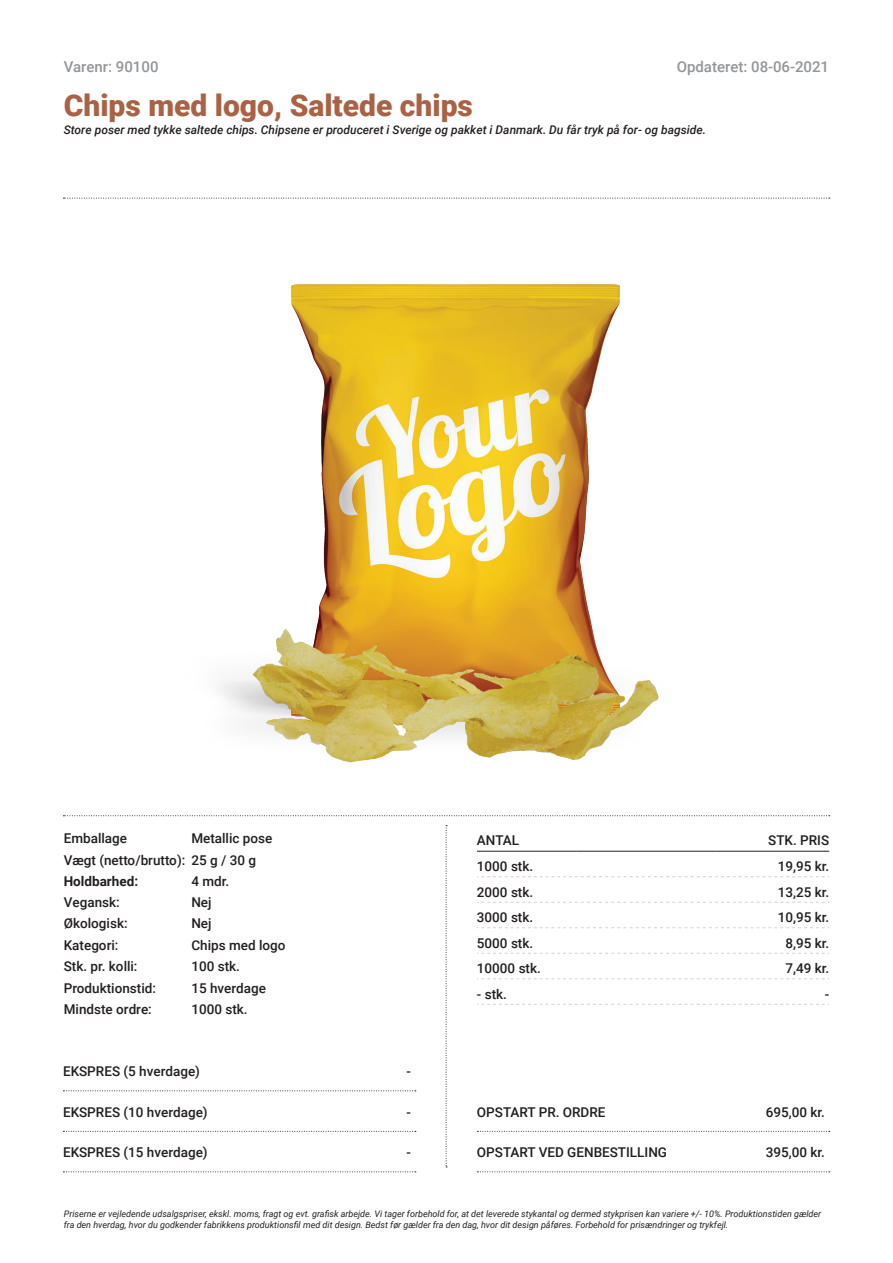
<style>
.page{position:relative;width:893px;height:1263px;background:#fff}
.page>*{position:absolute;margin:0;border:0;box-sizing:border-box;transform-origin:0 0}
.t1{font:900 30px "Roboto";color:#aa6245}
.t2{font:500 15px "Roboto";color:#939598}
.t3{font:500 13.5px/21.3px "Roboto";color:#231f20}
.t4{font:700 13.5px "Roboto";color:#231f20}
.t5{font:italic 500 12px "Roboto";color:#231f20}
.t6{font:italic 9px/10.8px "Roboto";color:#231f20}
</style>
<div class="page">
<hr style="left:477px;top:851px;width:99px;height:1px;background:#231f20">
<hr style="left:576px;top:851px;width:140px;height:1px;background:#231f20">
<hr style="left:716px;top:851px;width:113px;height:1px;background:#231f20">
<svg style="left:477px;top:1004px;width:352px;height:1px"></svg>
<svg style="left:477px;top:876px;width:352px;height:1px"></svg>
<svg style="left:477px;top:902px;width:352px;height:1px"></svg>
<svg style="left:477px;top:927px;width:352px;height:1px"></svg>
<svg style="left:477px;top:953px;width:352px;height:1px"></svg>
<svg style="left:477px;top:978px;width:352px;height:1px"></svg>
<img style="left:218px;top:284px;width:441px;height:479px">
<svg style="left:446px;top:825px;width:1px;height:342px"></svg>
<svg style="left:63px;top:815px;width:767px;height:1px"></svg>
<svg style="left:63px;top:198px;width:767px;height:1px"></svg>
<svg style="left:477px;top:1131px;width:353px;height:1px"></svg>
<svg style="left:477px;top:1171px;width:353px;height:1px"></svg>
<svg style="left:63px;top:1090px;width:353px;height:1px"></svg>
<svg style="left:63px;top:1131px;width:353px;height:1px"></svg>
<svg style="left:63px;top:1171px;width:353px;height:1px"></svg>
<p class="t2" style="left:677px;top:56px;width:154px">Opdateret: 08-06-2021</p>
<p class="t2" style="left:64px;top:56px;width:96px">Varenr: 90100</p>
<h1 class="t1" style="left:64px;top:85px;width:411px">Chips med logo, Saltede chips</h1>
<p class="t5" style="left:64px;top:122px;width:644px">Store poser med tykke saltede chips. Chipsene er produceret i Sverige og pakket i Danmark. Du får tryk på for- og bagside.</p>
<p class="t3" style="left:64px;top:827px;width:210px;text-indent:128px">Metallic pose<br>Vægt (netto/brutto): 25 g / 30 g</p>
<p class="t4" style="left:64px;top:872px;width:76px">Holdbarhed:</p>
<p class="t3" style="left:191px;top:870px;width:39px">4 mdr.</p>
<p class="t3" style="left:64px;top:891px;width:58px">Vegansk:</p>
<p class="t3" style="left:191px;top:891px;width:22px">Nej</p>
<p class="t3" style="left:64px;top:912px;width:65px">Økologisk:</p>
<p class="t3" style="left:191px;top:912px;width:22px">Nej</p>
<p class="t3" style="left:64px;top:934px;width:56px">Kategori:</p>
<p class="t3" style="left:191px;top:934px;width:96px">Chips med logo</p>
<p class="t3" style="left:64px;top:955px;width:75px">Stk. pr. kolli:</p>
<p class="t3" style="left:191px;top:955px;width:50px">100 stk.</p>
<p class="t3" style="left:64px;top:977px;width:94px">Produktionstid:</p>
<p class="t3" style="left:191px;top:977px;width:76px">15 hverdage</p>
<p class="t3" style="left:64px;top:998px;width:90px">Mindste ordre:</p>
<p class="t3" style="left:191px;top:998px;width:58px">1000 stk.</p>
<p class="t3" style="left:64px;top:827px;width:65px">Emballage</p>
<p class="t3" style="left:63px;top:1060px;width:138px">EKSPRES (5 hverdage)</p>
<p class="t3" style="left:407px;top:1060px;width:6px">-</p>
<p class="t3" style="left:63px;top:1101px;width:146px">EKSPRES (10 hverdage)</p>
<p class="t3" style="left:407px;top:1101px;width:6px">-</p>
<p class="t3" style="left:63px;top:1141px;width:146px">EKSPRES (15 hverdage)</p>
<p class="t3" style="left:407px;top:1141px;width:6px">-</p>
<p class="t3" style="left:477px;top:829px;width:44px">ANTAL</p>
<p class="t3" style="left:768px;top:829px;width:62px">STK. PRIS</p>
<p class="t3" style="left:477px;top:855px;width:58px">1000 stk.</p>
<p class="t3" style="left:778px;top:855px;width:53px">19,95 kr.</p>
<p class="t3" style="left:477px;top:881px;width:58px">2000 stk.</p>
<p class="t3" style="left:778px;top:881px;width:53px">13,25 kr.</p>
<p class="t3" style="left:477px;top:906px;width:58px">3000 stk.</p>
<p class="t3" style="left:778px;top:906px;width:53px">10,95 kr.</p>
<p class="t3" style="left:477px;top:932px;width:58px">5000 stk.</p>
<p class="t3" style="left:785px;top:932px;width:45px">8,95 kr.</p>
<p class="t3" style="left:477px;top:957px;width:65px">10000 stk.</p>
<p class="t3" style="left:785px;top:957px;width:45px">7,49 kr.</p>
<p class="t3" style="left:477px;top:983px;width:32px">- stk.</p>
<p class="t3" style="left:825px;top:983px;width:6px">-</p>
<p class="t3" style="left:477px;top:1101px;width:130px">OPSTART PR. ORDRE</p>
<p class="t3" style="left:766px;top:1101px;width:61px">695,00 kr.</p>
<p class="t3" style="left:477px;top:1141px;width:192px">OPSTART VED GENBESTILLING</p>
<p class="t3" style="left:766px;top:1141px;width:61px">395,00 kr.</p>
<p class="t6" style="left:64px;top:1208px;width:759px">Priserne er vejledende udsalgspriser, ekskl. moms, fragt og evt. grafisk arbejde. Vi tager forbehold for, at det leverede stykantal og dermed stykprisen kan variere +/- 10%. Produktionstiden gælder fra den hverdag, hvor du godkender fabrikkens produktionsfil med dit design. Bedst før gælder fra den dag, hvor dit design påføres. Forbehold for prisændringer og trykfejl.</p>
</div>
